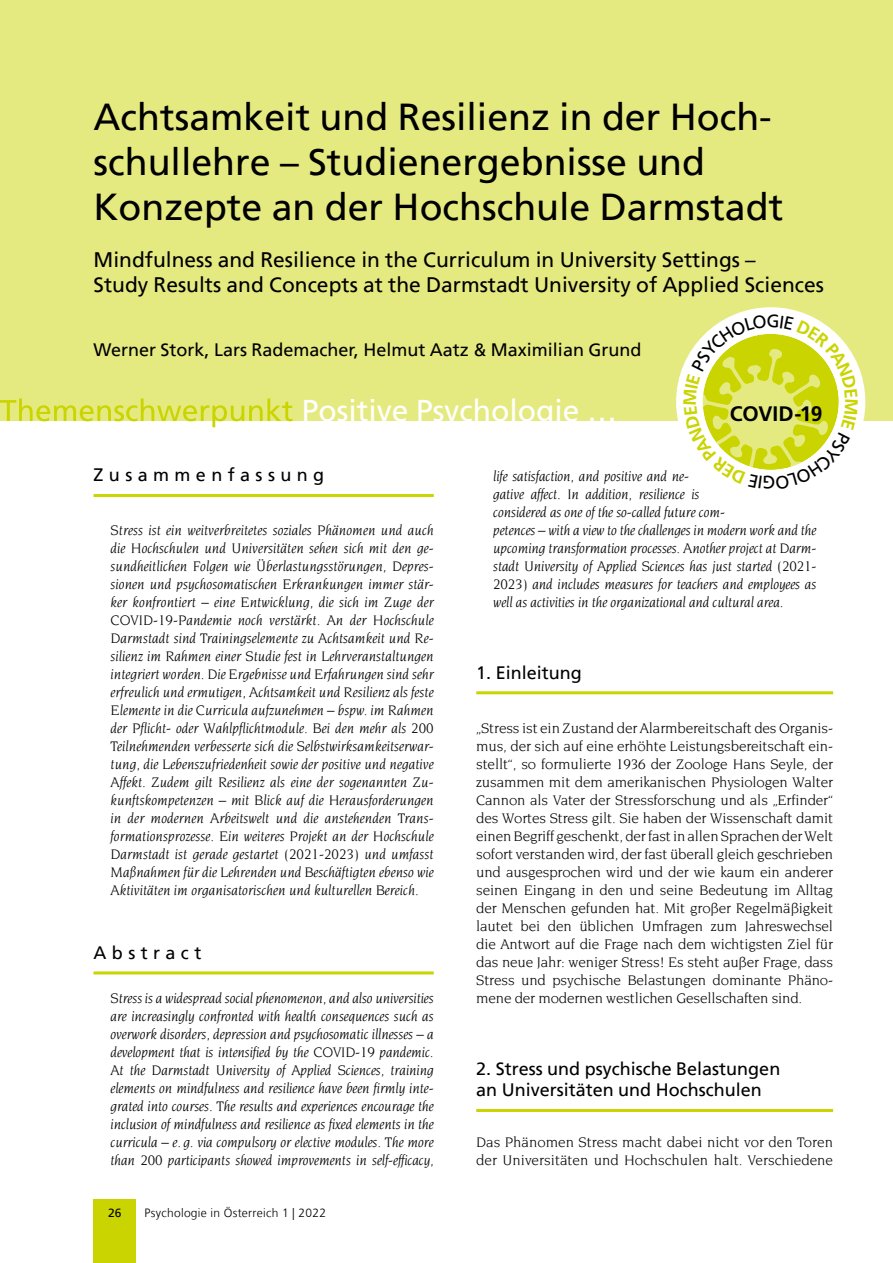
<style>
.page{position:relative;width:893px;height:1263px;background:#fff}
.page>*{position:absolute;margin:0;border:0;box-sizing:border-box;transform-origin:0 0}
.t1{font:37.5px/45px "Frutiger LT";color:#000}
.t2{font:30px "Frutiger LT";color:#fff}
.t3{font:21px/25.2px "Frutiger LT";color:#000}
.t4{font:700 21px "Frutiger LT";letter-spacing:-.01em;color:#000}
.t5{font:18px/21.6px "Frutiger LT";color:#000}
.t6{font:18px "Frutiger LT";letter-spacing:.3em;color:#000}
.t7{font:italic 15px/18px "Novarese Std";letter-spacing:-.01em;color:#000;text-align:justify}
.t8{font:15px/18px "Novarese Std";color:#000;text-align:justify}
.t9{font:300 12px "Frutiger LT";letter-spacing:.025em;color:#000}
.t10{font:12px "Frutiger LT";color:#000}
</style>
<div class="page">
<div style="left:0;top:0;width:893px;height:421px;background:#e5ea80"></div>
<svg style="left:0;top:398px;width:292px;height:29px"></svg>
<div style="left:94px;top:1199px;width:42px;height:64px;background:#cad400"></div>
<hr style="left:94px;top:494px;width:340px;height:3px;background:#cad400">
<hr style="left:94px;top:971px;width:340px;height:3px;background:#cad400">
<hr style="left:476px;top:691px;width:357px;height:3px;background:#cad400">
<hr style="left:476px;top:1109px;width:357px;height:3px;background:#cad400">
<div style="left:676px;top:307px;width:189px;height:189px;background:#fff;border-radius:50%"></div>
<svg style="left:681px;top:313px;width:179px;height:157px"></svg>
<h1 class="t1" style="left:94px;top:95px;width:691px">Achtsamkeit und Resilienz in der Hoch&shy;schullehre – Studienergebnisse und<br>Konzepte an der Hochschule Darmstadt</h1>
<h3 class="t3" style="left:94px;top:247px;width:732px">Mindfulness and Resilience in the Curriculum in University Settings –<br>Study Results and Concepts at the Darmstadt University of Applied Sciences</h3>
<p class="t5" style="left:94px;top:339px;width:549px">Werner Stork, Lars Rademacher, Helmut Aatz &amp; Maximilian Grund</p>
<h2 class="t2" style="left:302px;top:393px;width:317px">Positive Psychologie …</h2>
<h3 class="t4" style="left:730px;top:401px;width:94px">COVID-19</h3>
<p class="t6" style="left:94px;top:464px;width:232px">Zusammenfassung</p>
<p class="t7" style="left:111px;top:520px;width:325px">Stress ist ein weitverbreitetes soziales Phänomen und auch die Hochschulen und Universitäten sehen sich mit den ge&shy;sundheitlichen Folgen wie Überlastungsstörungen, Depres&shy;sionen und psychosomatischen Erkrankungen immer stär&shy;ker konfrontiert – eine Entwicklung, die sich im Zuge der COVID-19-Pandemie noch verstärkt. An der Hochschule Darmstadt sind Trainingselemente zu Achtsamkeit und Re&shy;silienz im Rahmen einer Studie fest in Lehrveranstaltungen integriert worden. Die Ergebnisse und Erfahrungen sind sehr erfreulich und ermutigen, Achtsamkeit und Resilienz als feste Elemente in die Curricula aufzunehmen – bspw. im Rahmen der Pflicht- oder Wahlpflichtmodule. Bei den mehr als 200<br>Teilnehmenden verbesserte sich die Selbstwirksamkeitserwar&shy;tung, die Lebenszufriedenheit sowie der positive und negative Affekt. Zudem gilt Resilienz als eine der sogenannten Zu&shy;kunftskompetenzen – mit Blick auf die Herausforderungen in der modernen Arbeitswelt und die anstehenden Trans&shy;formationsprozesse. Ein weiteres Projekt an der Hochschule Darmstadt ist gerade gestartet (2021-2023) und umfasst Maßnahmen für die Lehrenden und Beschäftigten ebenso wie Aktivitäten im organisatorischen und kulturellen Bereich.</p>
<p class="t6" style="left:94px;top:942px;width:109px">Abstract</p>
<p class="t7" style="left:111px;top:988px;width:325px">Stress is a widespread social phenomenon, and also universities are increasingly confronted with health consequences such as overwork disorders, depression and psychosomatic illnesses – a development that is intensified by the COVID-19 pandemic.<br>At the Darmstadt University of Applied Sciences, training elements on mindfulness and resilience have been firmly inte&shy;grated into courses. The results and experiences encourage the inclusion of mindfulness and resilience as fixed elements in the curricula – e. g. via compulsory or elective modules. The more than 200 participants showed improvements in self-efficacy,</p>
<p class="t10" style="left:108px;top:1205px;width:15px">26</p>
<p class="t9" style="left:145px;top:1206px;width:183px">Psychologie in Österreich 1 | 2022</p>
<p class="t7" style="left:493px;top:466px;width:325px;text-align:left">life satisfaction, and positive and ne-<br>gative affect. In addition, resilience is<br>considered as one of the so-called future com-<br>petences – with a view to the challenges in modern work and the upcoming transformation processes. Another project at Darm&shy;stadt University of Applied Sciences has just started (2021- 2023) and includes measures for teachers and employees as well as activities in the organizational and cultural area.</p>
<p class="t5" style="left:476px;top:662px;width:107px">1. Einleitung</p>
<p class="t8" style="left:476px;top:718px;width:358px">„Stress ist ein Zustand der Alarmbereitschaft des Organis&shy;mus, der sich auf eine erhöhte Leistungsbereitschaft ein&shy;stellt“, so formulierte 1936 der Zoologe Hans Seyle, der zusammen mit dem amerikanischen Physiologen Walter Cannon als Vater der Stressforschung und als „Erfinder“ des Wortes Stress gilt. Sie haben der Wissenschaft damit einen Begriff geschenkt, der fast in allen Sprachen der Welt sofort verstanden wird, der fast überall gleich geschrieben und ausgesprochen wird und der wie kaum ein anderer seinen Eingang in den und seine Bedeutung im Alltag der Menschen gefunden hat. Mit großer Regelmäßigkeit lautet bei den üblichen Umfragen zum Jahreswechsel die Antwort auf die Frage nach dem wichtigsten Ziel für das neue Jahr: weniger Stress! Es steht außer Frage, dass Stress und psychische Belastungen dominante Phäno&shy;mene der modernen westlichen Gesellschaften sind.</p>
<p class="t5" style="left:476px;top:1058px;width:306px">2. Stress und psychische Belastungen an Universitäten und Hochschulen</p>
<p class="t8" style="left:476px;top:1132px;width:358px">Das Phänomen Stress macht dabei nicht vor den Toren der Universitäten und Hochschulen halt. Verschiedene</p>
</div>
